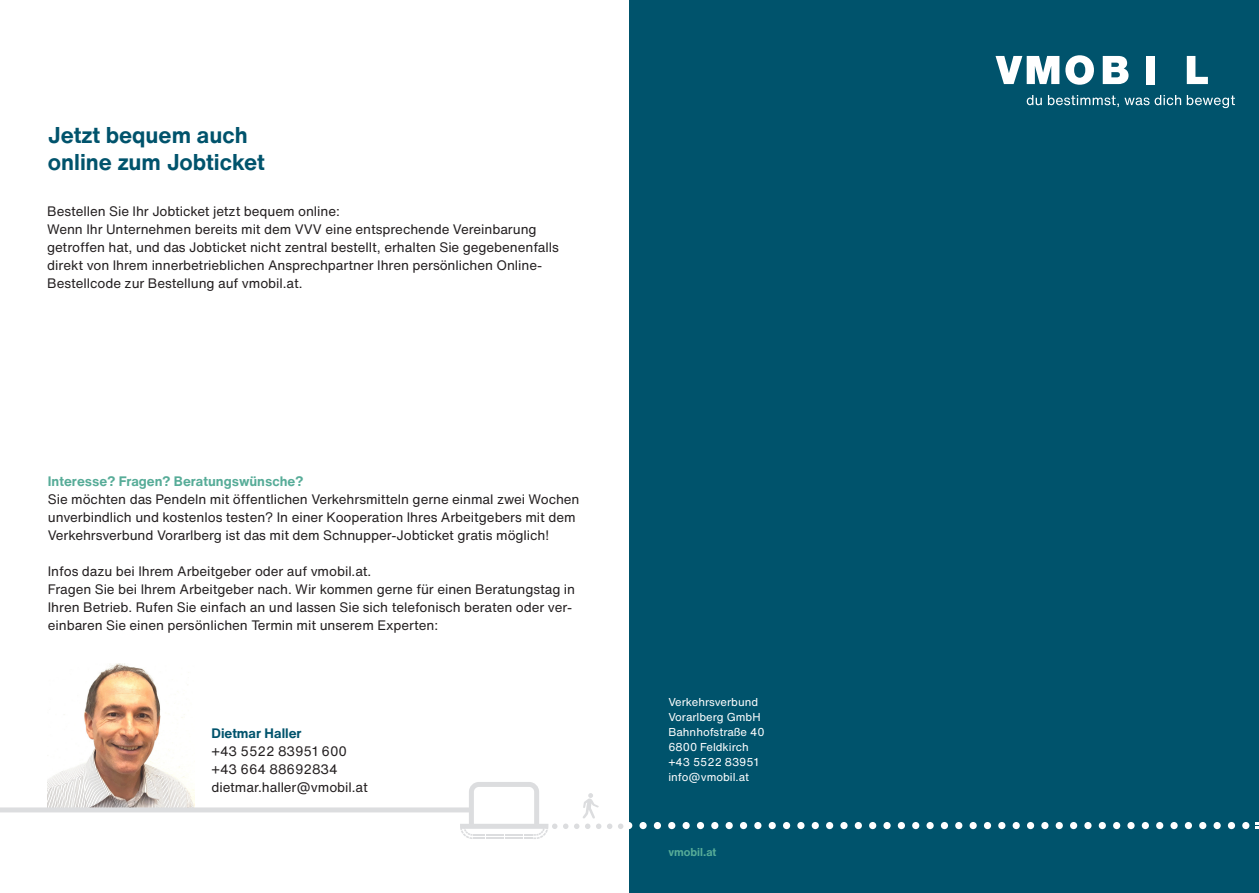
<style>
.page{position:relative;width:1259px;height:893px;background:#fff}
.page>*{position:absolute;margin:0;border:0;box-sizing:border-box;transform-origin:0 0}
.t1{font:700 22.5px/27px "Helvetica Now Text";color:#00536c}
.t2{font:13.5px/18px "Helvetica Now Text";letter-spacing:-.005em;color:#231f20}
.t3{font:700 13.5px "Helvetica Now Text";color:#57ac98}
.t4{font:700 13.5px "Helvetica Now Text";color:#00536c}
.t5{font:11.25px/15px "Helvetica Now Text";color:#fff}
.t6{font:700 11.25px "Helvetica Now Text";color:#57ac98}
</style>
<div class="page">
<img style="left:48px;top:663px;width:138px;height:119px">
<svg style="left:618px;top:823px;width:5px;height:6px"></svg>
<svg style="left:607px;top:823px;width:5px;height:6px"></svg>
<svg style="left:563px;top:823px;width:5px;height:6px"></svg>
<svg style="left:0;top:782px;width:557px;height:57px"></svg>
<svg style="left:574px;top:793px;width:27px;height:36px"></svg>
<div style="left:629px;top:0;width:630px;height:893px;background:#00536c"></div>
<svg style="left:1026px;top:95px;width:15px;height:10px"></svg>
<svg style="left:1048px;top:95px;width:187px;height:13px"></svg>
<svg style="left:995px;top:56px;width:64px;height:28px"></svg>
<svg style="left:1065px;top:55px;width:29px;height:30px"></svg>
<svg style="left:1102px;top:56px;width:26px;height:28px"></svg>
<div style="left:1146px;top:56px;width:8px;height:28px;background:#fff"></div>
<svg style="left:1186px;top:56px;width:22px;height:28px"></svg>
<svg style="left:1255px;top:822px;width:4px;height:7px"></svg>
<div style="left:711px;top:822px;width:7px;height:7px;background:#fff;border-radius:50%"></div>
<div style="left:725px;top:822px;width:8px;height:7px;background:#fff;border-radius:50%"></div>
<div style="left:740px;top:822px;width:7px;height:7px;background:#fff;border-radius:50%"></div>
<div style="left:754px;top:822px;width:7px;height:7px;background:#fff;border-radius:50%"></div>
<div style="left:768px;top:822px;width:8px;height:7px;background:#fff;border-radius:50%"></div>
<div style="left:783px;top:822px;width:7px;height:7px;background:#fff;border-radius:50%"></div>
<div style="left:797px;top:822px;width:7px;height:7px;background:#fff;border-radius:50%"></div>
<div style="left:811px;top:822px;width:8px;height:7px;background:#fff;border-radius:50%"></div>
<div style="left:826px;top:822px;width:7px;height:7px;background:#fff;border-radius:50%"></div>
<div style="left:840px;top:822px;width:7px;height:7px;background:#fff;border-radius:50%"></div>
<div style="left:854px;top:822px;width:8px;height:7px;background:#fff;border-radius:50%"></div>
<div style="left:869px;top:822px;width:7px;height:7px;background:#fff;border-radius:50%"></div>
<div style="left:883px;top:822px;width:7px;height:7px;background:#fff;border-radius:50%"></div>
<div style="left:898px;top:822px;width:7px;height:7px;background:#fff;border-radius:50%"></div>
<div style="left:912px;top:822px;width:7px;height:7px;background:#fff;border-radius:50%"></div>
<svg style="left:629px;top:822px;width:3px;height:7px"></svg>
<div style="left:639px;top:822px;width:7px;height:7px;background:#fff;border-radius:50%"></div>
<div style="left:654px;top:822px;width:7px;height:7px;background:#fff;border-radius:50%"></div>
<div style="left:668px;top:822px;width:7px;height:7px;background:#fff;border-radius:50%"></div>
<div style="left:682px;top:822px;width:8px;height:7px;background:#fff;border-radius:50%"></div>
<div style="left:697px;top:822px;width:7px;height:7px;background:#fff;border-radius:50%"></div>
<div style="left:926px;top:822px;width:7px;height:7px;background:#fff;border-radius:50%"></div>
<div style="left:941px;top:822px;width:7px;height:7px;background:#fff;border-radius:50%"></div>
<div style="left:955px;top:822px;width:7px;height:7px;background:#fff;border-radius:50%"></div>
<div style="left:969px;top:822px;width:7px;height:7px;background:#fff;border-radius:50%"></div>
<div style="left:984px;top:822px;width:7px;height:7px;background:#fff;border-radius:50%"></div>
<div style="left:998px;top:822px;width:7px;height:7px;background:#fff;border-radius:50%"></div>
<div style="left:1012px;top:822px;width:7px;height:7px;background:#fff;border-radius:50%"></div>
<div style="left:1027px;top:822px;width:7px;height:7px;background:#fff;border-radius:50%"></div>
<div style="left:1041px;top:822px;width:7px;height:7px;background:#fff;border-radius:50%"></div>
<div style="left:1055px;top:822px;width:8px;height:7px;background:#fff;border-radius:50%"></div>
<div style="left:1070px;top:822px;width:7px;height:7px;background:#fff;border-radius:50%"></div>
<div style="left:1084px;top:822px;width:7px;height:7px;background:#fff;border-radius:50%"></div>
<div style="left:1098px;top:822px;width:8px;height:7px;background:#fff;border-radius:50%"></div>
<div style="left:1113px;top:822px;width:7px;height:7px;background:#fff;border-radius:50%"></div>
<div style="left:1127px;top:822px;width:7px;height:7px;background:#fff;border-radius:50%"></div>
<div style="left:1141px;top:822px;width:8px;height:7px;background:#fff;border-radius:50%"></div>
<div style="left:1156px;top:822px;width:7px;height:7px;background:#fff;border-radius:50%"></div>
<div style="left:1170px;top:822px;width:7px;height:7px;background:#fff;border-radius:50%"></div>
<div style="left:1184px;top:822px;width:8px;height:7px;background:#fff;border-radius:50%"></div>
<div style="left:1199px;top:822px;width:7px;height:7px;background:#fff;border-radius:50%"></div>
<div style="left:1213px;top:822px;width:7px;height:7px;background:#fff;border-radius:50%"></div>
<div style="left:1228px;top:822px;width:7px;height:7px;background:#fff;border-radius:50%"></div>
<div style="left:1242px;top:822px;width:7px;height:7px;background:#fff;border-radius:50%"></div>
<h1 class="t1" style="left:48px;top:121px;width:219px">Jetzt bequem auch online zum Jobticket</h1>
<p class="t2" style="left:47px;top:202px;width:513px">Bestellen Sie Ihr Jobticket jetzt bequem online:<br>Wenn Ihr Unternehmen bereits mit dem VVV eine entsprechende Vereinbarung getroffen hat, und das Jobticket nicht zentral bestellt, erhalten Sie gegebenenfalls direkt von Ihrem innerbetrieblichen Ansprechpartner Ihren persönlichen Online-Bestellcode zur Bestellung auf vmobil.at.</p>
<p class="t3" style="left:48px;top:471px;width:257px">Interesse? Fragen? Beratungswünsche?</p>
<p class="t2" style="left:48px;top:490px;width:533px">Sie möchten das Pendeln mit öffentlichen Verkehrsmitteln gerne einmal zwei Wochen unverbindlich und kostenlos testen? In einer Kooperation Ihres Arbeitgebers mit dem<br>Verkehrsverbund Vorarlberg ist das mit dem Schnupper-Jobticket gratis möglich!</p>
<p class="t2" style="left:48px;top:562px;width:529px">Infos dazu bei Ihrem Arbeitgeber oder auf vmobil.at.<br>Fragen Sie bei Ihrem Arbeitgeber nach. Wir kommen gerne für einen Beratungstag in Ihren Betrieb. Rufen Sie einfach an und lassen Sie sich telefonisch beraten oder ver&shy;einbaren Sie einen persönlichen Termin mit unserem Experten:</p>
<p class="t4" style="left:212px;top:723px;width:92px">Dietmar Haller</p>
<p class="t2" style="left:212px;top:742px;width:158px">+43 5522 83951 600 +43 664 88692834 dietmar.haller@vmobil.at</p>
<p class="t5" style="left:668px;top:695px;width:98px">Verkehrsverbund<br>Vorarlberg GmbH<br>Bahnhofstraße 40<br>6800 Feldkirch +43 5522 83951 info@vmobil.at</p>
<p class="t6" style="left:668px;top:844px;width:50px">vmobil.at</p>
</div>
